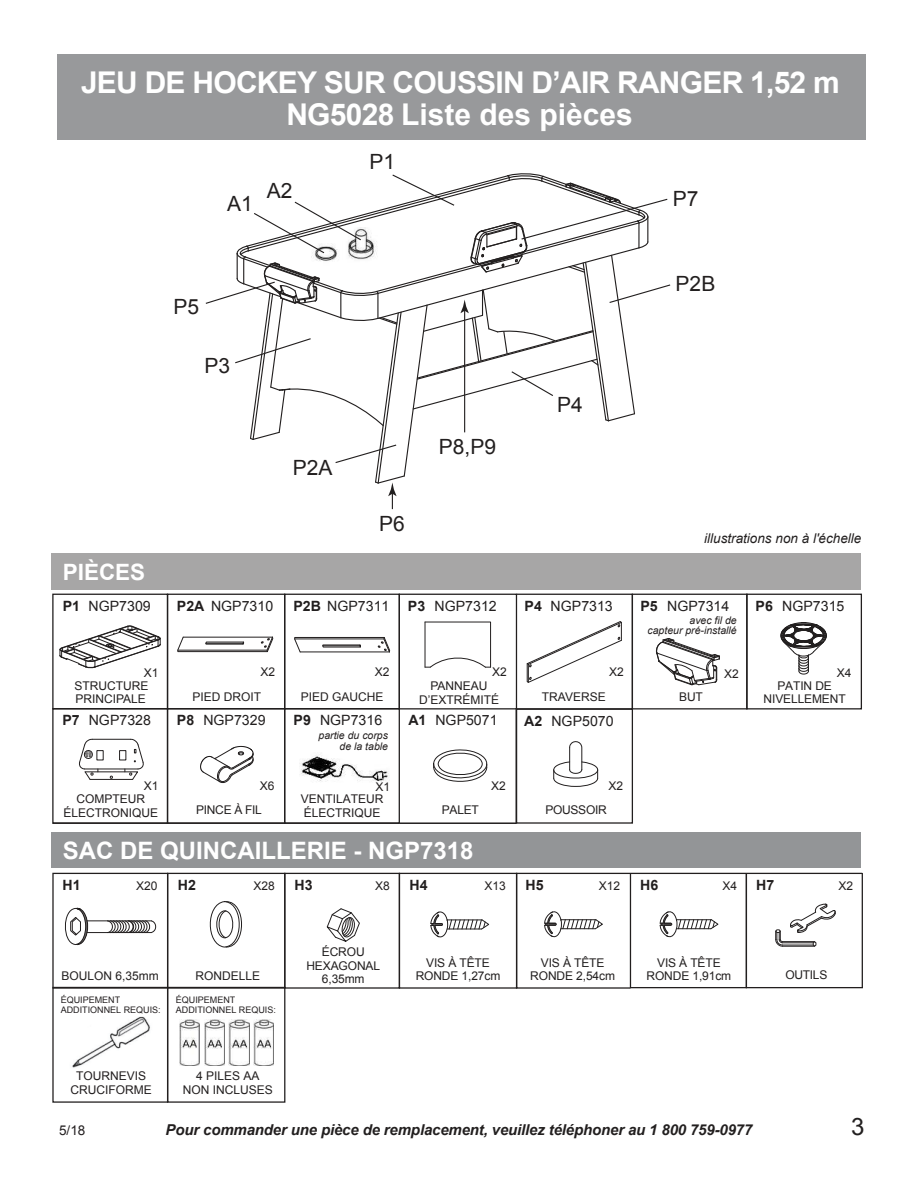
<style>
.page{position:relative;width:918px;height:1188px;background:#fff}
.page>*{position:absolute;margin:0;border:0;box-sizing:border-box;transform-origin:0 0}
.t1{font:700 30px/32.2px "Arial";letter-spacing:-.025em;color:#fff;text-align:center}
.t2{font:700 24px "Arial";color:#fff}
.t3{font:24px "Arial";color:#221f1f}
.t4{font:700 22.5px "Arial";color:#fff}
.t5{font:21px "Arial";color:#221f1f}
.t6{font:italic 700 15px "Arial";letter-spacing:-.01em;color:#221f1f}
.t7{font:14.1px "Arial";color:#221f1f}
.t8{font:700 14.1px "Arial";color:#221f1f}
.t9{font:italic 13.5px "Arial";color:#221f1f}
.t10{font:13.5px "Arial";color:#231f20}
.t11{font:12px/13.5px "Arial";color:#221f1f;text-align:center}
.t12{font:12px/13.5px "Arial";color:#221e1f;text-align:center}
.t13{font:12px "Arial";letter-spacing:-.025em;color:#221f1f}
.t14{font:italic 10.5px/10.5px "Arial";color:#231f1f;text-align:right}
.t15{font:9px/10.8px "Arial";color:#221e1f}
.s1{font-weight:700}
</style>
<div class="page">
<div style="left:58px;top:54px;width:808px;height:86px;background:#98999b"></div>
<img style="left:180px;top:1020px;width:20px;height:45px">
<img style="left:204px;top:1020px;width:21px;height:45px">
<img style="left:229px;top:1020px;width:20px;height:45px">
<img style="left:253px;top:1020px;width:21px;height:46px">
<div style="left:51px;top:553px;width:810px;height:36px;background:#a7a6a6"></div>
<div style="left:52px;top:594px;width:116px;height:115px;border:1px solid #221f1f"></div>
<div style="left:167px;top:594px;width:118px;height:115px;border:1px solid #221f1f"></div>
<div style="left:284px;top:594px;width:116px;height:115px;border:1px solid #221f1f"></div>
<div style="left:399px;top:594px;width:118px;height:115px;border:1px solid #221f1f"></div>
<div style="left:516px;top:594px;width:117px;height:115px;border:1px solid #221f1f"></div>
<div style="left:632px;top:594px;width:116px;height:115px;border:1px solid #221f1f"></div>
<div style="left:746px;top:594px;width:116px;height:115px;border:1px solid #221f1f"></div>
<div style="left:52px;top:708px;width:116px;height:116px;border:1px solid #221f1f"></div>
<div style="left:167px;top:708px;width:118px;height:116px;border:1px solid #221f1f"></div>
<div style="left:284px;top:708px;width:116px;height:116px;border:1px solid #221f1f"></div>
<hr style="left:53px;top:822px;width:115px;height:2px;background:#221f1f">
<hr style="left:168px;top:822px;width:117px;height:2px;background:#221f1f">
<hr style="left:285px;top:822px;width:114px;height:2px;background:#221f1f">
<img style="left:299px;top:755px;width:90px;height:27px">
<div style="left:52px;top:832px;width:809px;height:36px;background:#939597"></div>
<div style="left:52px;top:873px;width:116px;height:116px;border:1px solid #221f1f"></div>
<div style="left:167px;top:873px;width:118px;height:116px;border:1px solid #221f1f"></div>
<div style="left:284px;top:873px;width:116px;height:116px;border:1px solid #221f1f"></div>
<div style="left:399px;top:873px;width:118px;height:116px;border:1px solid #221f1f"></div>
<img style="left:72px;top:1017px;width:78px;height:51px">
<hr style="left:399px;top:822px;width:117px;height:2px;background:#221f1f">
<svg style="left:424px;top:621px;width:67px;height:47px"></svg>
<svg style="left:526px;top:621px;width:96px;height:62px"></svg>
<svg style="left:656px;top:638px;width:64px;height:48px"></svg>
<svg style="left:177px;top:636px;width:7px;height:16px"></svg>
<hr style="left:178px;top:651px;width:89px;height:1px;background:#221f1f">
<hr style="left:178px;top:650px;width:89px;height:1px;background:#221f1f">
<hr style="left:183px;top:637px;width:89px;height:1px;background:#221f1f">
<svg style="left:261px;top:636px;width:13px;height:17px"></svg>
<svg style="left:59px;top:625px;width:102px;height:43px"></svg>
<svg style="left:205px;top:641px;width:39px;height:4px"></svg>
<svg style="left:294px;top:637px;width:7px;height:16px"></svg>
<hr style="left:295px;top:637px;width:89px;height:1px;background:#221f1f">
<hr style="left:295px;top:639px;width:89px;height:1px;background:#221f1f">
<hr style="left:300px;top:652px;width:89px;height:1px;background:#221f1f">
<svg style="left:377px;top:637px;width:13px;height:16px"></svg>
<svg style="left:322px;top:644px;width:39px;height:4px"></svg>
<svg style="left:780px;top:622px;width:47px;height:53px"></svg>
<svg style="left:433px;top:749px;width:55px;height:33px"></svg>
<svg style="left:553px;top:741px;width:45px;height:46px"></svg>
<hr style="left:87px;top:932px;width:64px;height:1px;background:#221f1f">
<hr style="left:87px;top:920px;width:64px;height:1px;background:#221f1f">
<svg style="left:106px;top:920px;width:51px;height:14px"></svg>
<svg style="left:64px;top:908px;width:24px;height:37px"></svg>
<svg style="left:209px;top:901px;width:33px;height:47px"></svg>
<svg style="left:430px;top:911px;width:60px;height:27px"></svg>
<svg style="left:326px;top:908px;width:34px;height:34px"></svg>
<div style="left:516px;top:709px;width:117px;height:115px;border:1px solid #221f1f"></div>
<svg style="left:79px;top:738px;width:65px;height:42px"></svg>
<svg style="left:200px;top:746px;width:54px;height:37px"></svg>
<svg style="left:205px;top:173px;width:466px;height:336px"></svg>
<div style="left:167px;top:987px;width:118px;height:116px;border:1px solid #221f1f"></div>
<svg style="left:515px;top:872px;width:348px;height:117px"></svg>
<h1 class="t1" style="left:81px;top:69px;width:760px">JEU DE HOCKEY SUR COUSSIN D’AIR RANGER 1,52 m<br>NG5028 Liste des pièces</h1>
<h3 class="t5" style="left:227px;top:195px;width:27px">A1</h3>
<h3 class="t5" style="left:267px;top:183px;width:27px">A2</h3>
<h3 class="t5" style="left:174px;top:298px;width:27px">P5</h3>
<h3 class="t5" style="left:204px;top:358px;width:27px">P3</h3>
<h3 class="t4" style="left:63px;top:564px;width:84px">PIÈCES</h3>
<h3 class="t5" style="left:293px;top:459px;width:41px">P2A</h3>
<h3 class="t5" style="left:370px;top:154px;width:27px">P1</h3>
<h3 class="t5" style="left:379px;top:515px;width:27px">P6</h3>
<h3 class="t5" style="left:439px;top:439px;width:59px">P8,P9</h3>
<h3 class="t5" style="left:557px;top:397px;width:27px">P4</h3>
<h3 class="t5" style="left:673px;top:190px;width:27px">P7</h3>
<h3 class="t5" style="left:676px;top:276px;width:41px">P2B</h3>
<p class="t9" style="left:704px;top:534px;width:159px">illustrations non à l'échelle</p>
<p class="t7" style="left:63px;top:601px;width:90px"><span class="s1">P1</span> NGP7309</p>
<p class="t8" style="left:177px;top:601px;width:29px">P2A</p>
<p class="t7" style="left:294px;top:601px;width:97px"><span class="s1">P2B</span> NGP7311</p>
<p class="t8" style="left:408px;top:601px;width:19px">P3</p>
<p class="t8" style="left:525px;top:601px;width:19px">P4</p>
<p class="t8" style="left:641px;top:601px;width:19px">P5</p>
<p class="t8" style="left:756px;top:601px;width:19px">P6</p>
<p class="t7" style="left:211px;top:601px;width:64px">NGP7310</p>
<p class="t7" style="left:435px;top:601px;width:64px">NGP7312</p>
<p class="t7" style="left:551px;top:601px;width:64px">NGP7313</p>
<p class="t7" style="left:667px;top:601px;width:64px">NGP7314</p>
<p class="t7" style="left:782px;top:601px;width:64px">NGP7315</p>
<p class="t11" style="left:144px;top:667px;width:16px">X1</p>
<p class="t14" style="left:648px;top:616px;width:91px">avec fil de<br>capteur pré-installé</p>
<p class="t11" style="left:609px;top:666px;width:16px">X2</p>
<p class="t11" style="left:837px;top:667px;width:16px">X4</p>
<p class="t11" style="left:261px;top:666px;width:16px">X2</p>
<p class="t11" style="left:375px;top:666px;width:16px">X2</p>
<p class="t11" style="left:492px;top:666px;width:16px">X2</p>
<p class="t11" style="left:724px;top:668px;width:16px">X2</p>
<p class="t11" style="left:74px;top:681px;width:75px;line-height:12.6px;text-align:left">STRUCTURE<br>PRINCIPALE</p>
<p class="t11" style="left:192px;top:691px;width:70px">PIED DROIT</p>
<p class="t11" style="left:301px;top:691px;width:84px">PIED GAUCHE</p>
<p class="t11" style="left:419px;top:680px;width:82px">PANNEAU<br>D’EXTRÉMITÉ</p>
<p class="t11" style="left:542px;top:691px;width:65px">TRAVERSE</p>
<p class="t7" style="left:203px;top:715px;width:64px">NGP7329</p>
<p class="t7" style="left:63px;top:715px;width:90px"><span class="s1">P7</span> NGP7328</p>
<p class="t8" style="left:177px;top:715px;width:19px">P8</p>
<p class="t7" style="left:408px;top:715px;width:91px"><span class="s1">A1</span> NGP5071</p>
<p class="t7" style="left:294px;top:715px;width:90px"><span class="s1">P9</span> NGP7316</p>
<p class="t7" style="left:524px;top:716px;width:91px"><span class="s1">A2</span> NGP5070</p>
<p class="t14" style="left:319px;top:731px;width:71px">partie du corps de la table</p>
<p class="t11" style="left:144px;top:780px;width:16px">X1</p>
<p class="t11" style="left:260px;top:780px;width:16px">X6</p>
<p class="t12" style="left:63px;top:794px;width:96px">COMPTEUR<br>ÉLECTRONIQUE</p>
<p class="t13" style="left:196px;top:805px;width:67px">PINCE À FIL</p>
<p class="t11" style="left:376px;top:781px;width:16px">X1</p>
<p class="t12" style="left:301px;top:794px;width:84px;text-align:left">VENTILATEUR<br>ÉLECTRIQUE</p>
<p class="t11" style="left:491px;top:780px;width:16px">X2</p>
<p class="t11" style="left:608px;top:780px;width:16px">X2</p>
<p class="t11" style="left:442px;top:805px;width:38px">PALET</p>
<p class="t13" style="left:545px;top:806px;width:63px">POUSSOIR</p>
<h2 class="t2" style="left:63px;top:841px;width:412px">SAC DE QUINCAILLERIE - NGP7318</h2>
<p class="t11" style="left:679px;top:692px;width:25px">BUT</p>
<p class="t8" style="left:63px;top:880px;width:20px">H1</p>
<p class="t8" style="left:178px;top:880px;width:20px">H2</p>
<p class="t8" style="left:294px;top:880px;width:20px">H3</p>
<p class="t8" style="left:410px;top:880px;width:20px">H4</p>
<p class="t8" style="left:526px;top:880px;width:20px">H5</p>
<p class="t11" style="left:485px;top:880px;width:23px">X13</p>
<p class="t8" style="left:640px;top:880px;width:20px">H6</p>
<p class="t11" style="left:722px;top:880px;width:16px">X4</p>
<p class="t11" style="left:136px;top:880px;width:23px">X20</p>
<p class="t11" style="left:253px;top:880px;width:23px">X28</p>
<p class="t11" style="left:375px;top:880px;width:16px">X8</p>
<p class="t11" style="left:599px;top:880px;width:23px">X12</p>
<p class="t11" style="left:764px;top:680px;width:84px">PATIN DE<br>NIVELLEMENT</p>
<p class="t8" style="left:756px;top:880px;width:20px">H7</p>
<p class="t11" style="left:838px;top:880px;width:16px">X2</p>
<p class="t11" style="left:306px;top:946px;width:75px">ÉCROU<br>HEXAGONAL</p>
<p class="t11" style="left:647px;top:957px;width:86px">VIS À TÊTE<br>RONDE 1,91cm</p>
<p class="t11" style="left:530px;top:957px;width:86px">VIS À TÊTE<br>RONDE 2,54cm</p>
<p class="t11" style="left:416px;top:957px;width:86px">VIS À TÊTE<br>RONDE 1,27cm</p>
<p class="t11" style="left:62px;top:970px;width:99px">BOULON 6,35mm</p>
<p class="t11" style="left:785px;top:969px;width:43px">OUTILS</p>
<p class="t11" style="left:196px;top:970px;width:66px">RONDELLE</p>
<p class="t11" style="left:322px;top:973px;width:44px">6,35mm</p>
<p class="t15" style="left:61px;top:995px;width:102px">ÉQUIPEMENT<br>ADDITIONNEL REQUIS:</p>
<p class="t15" style="left:176px;top:995px;width:102px">ÉQUIPEMENT<br>ADDITIONNEL REQUIS:</p>
<p class="t12" style="left:71px;top:1070px;width:83px;line-height:14px">TOURNEVIS<br>CRUCIFORME</p>
<p class="t11" style="left:183px;top:1070px;width:92px">4 PILES AA<br>NON INCLUSES</p>
<p class="t10" style="left:59px;top:1125px;width:28px">5/18</p>
<p class="t6" style="left:166px;top:1124px;width:588px">Pour commander une pièce de remplacement, veuillez téléphoner au 1 800 759-0977</p>
<h2 class="t3" style="left:851px;top:1118px;width:15px">3</h2>
</div>
